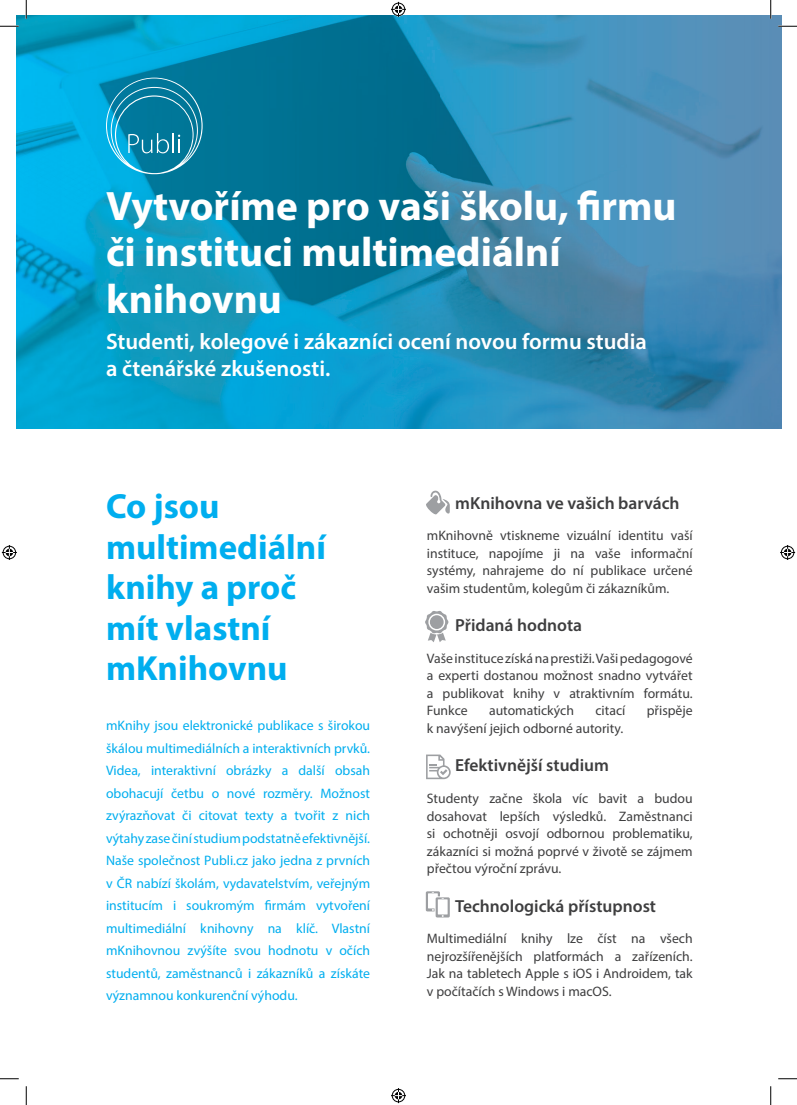
<style>
.page{position:relative;width:797px;height:1105px;background:#fff}
.page>*{position:absolute;margin:0;border:0;box-sizing:border-box;transform-origin:0 0}
.t1{font:700 41.25px/46.2px "Myriad Pro";color:#fff}
.t2{font:700 35px/40.6px "Myriad Pro";color:#00aeef}
.t3{font:600 22.5px/27px "Myriad Pro";color:#fff}
.t4{font:600 17.5px "Myriad Pro";color:#3e3e3f}
.t5{font:13.75px/17.5px "Myriad Pro";color:#3e3e3f;text-align:justify}
.t6{font:13.75px/22.5px "Myriad Pro";color:#00aeef;text-align:justify}
</style>
<div class="page">
<img style="left:17px;top:16px;width:764px;height:412px">
<svg style="left:106px;top:78px;width:97px;height:96px;background:#1a8dae"></svg>
<svg style="left:426px;top:491px;width:24px;height:23px"></svg>
<svg style="left:426px;top:754px;width:24px;height:25px"></svg>
<svg style="left:426px;top:891px;width:24px;height:26px"></svg>
<svg style="left:425px;top:611px;width:23px;height:31px"></svg>
<div style="left:430px;top:615px;width:13px;height:14px;background:#9d9fa2;border-radius:50%"></div>
<svg style="left:0;top:25px;width:19px;height:2px"></svg>
<svg style="left:778px;top:25px;width:19px;height:2px"></svg>
<svg style="left:0;top:1078px;width:19px;height:1px"></svg>
<svg style="left:778px;top:1078px;width:19px;height:1px"></svg>
<svg style="left:25px;top:0;width:2px;height:19px"></svg>
<svg style="left:25px;top:1086px;width:2px;height:19px"></svg>
<svg style="left:770px;top:0;width:1px;height:19px"></svg>
<svg style="left:770px;top:1086px;width:1px;height:19px"></svg>
<svg style="left:391px;top:2px;width:15px;height:15px"></svg>
<svg style="left:391px;top:1088px;width:15px;height:15px"></svg>
<svg style="left:2px;top:545px;width:15px;height:15px"></svg>
<svg style="left:780px;top:545px;width:15px;height:15px"></svg>
<h1 class="t1" style="left:106px;top:182px;width:572px">Vytvoříme pro vaši školu, firmu či instituci multimediální knihovnu</h1>
<h3 class="t3" style="left:106px;top:327px;width:542px">Studenti, kolegové i zákazníci ocení novou formu studia a čtenářské zkušenosti.</h3>
<h2 class="t2" style="left:106px;top:485px;width:221px">Co jsou multimediální knihy a proč mít vlastní mKnihovnu</h2>
<p class="t6" style="left:106px;top:714px;width:266px">mKnihy jsou elektronické publikace s širokou škálou multimediálních a interaktivních prvků.<br>Videa, interaktivní obrázky a další obsah obohacují četbu o nové rozměry. Možnost zvýrazňovat či citovat texty a tvořit z nich výtahy zase činí studium podstatně efektivnější.<br>Naše společnost Publi.cz jako jedna z prvních v ČR nabízí školám, vydavatelstvím, veřejným institucím i soukromým firmám vytvoření multimediální knihovny na klíč. Vlastní mKnihovnou zvýšíte svou hodnotu v očích studentů, zaměstnanců i zákazníků a získáte významnou konkurenční výhodu.</p>
<p class="t4" style="left:455px;top:491px;width:226px">mKnihovna ve vašich barvách</p>
<p class="t5" style="left:427px;top:527px;width:267px">mKnihovně vtiskneme vizuální identitu vaší instituce, napojíme ji na vaše informační systémy, nahrajeme do ní publikace určené vašim studentům, kolegům či zákazníkům.</p>
<p class="t4" style="left:455px;top:614px;width:128px">Přidaná hodnota</p>
<p class="t5" style="left:427px;top:649px;width:267px">Vaše instituce získá na prestiži. Vaši pedagogové a experti dostanou možnost snadno vytvářet a publikovat knihy v atraktivním formátu.<br>Funkce</p>
<p class="t5" style="left:489px;top:702px;width:86px">automatických</p>
<p class="t5" style="left:595px;top:702px;width:31px">citací</p>
<p class="t5" style="left:646px;top:702px;width:47px">přispěje</p>
<p class="t5" style="left:427px;top:719px;width:198px">k navýšení jejich odborné autority.</p>
<p class="t4" style="left:455px;top:754px;width:155px">Efektivnější studium</p>
<p class="t5" style="left:427px;top:789px;width:267px">Studenty začne škola víc bavit a budou dosahovat lepších výsledků. Zaměstnanci si ochotněji osvojí odbornou problematiku, zákazníci si možná poprvé v životě se zájmem přečtou výroční zprávu.</p>
<p class="t4" style="left:455px;top:894px;width:202px">Technologická přístupnost</p>
<p class="t5" style="left:427px;top:930px;width:267px">Multimediální knihy lze číst na všech nejrozšířenějších platformách a zařízeních.<br>Jak na tabletech Apple s iOS i Androidem, tak v počítačích s Windows i macOS.</p>
</div>
